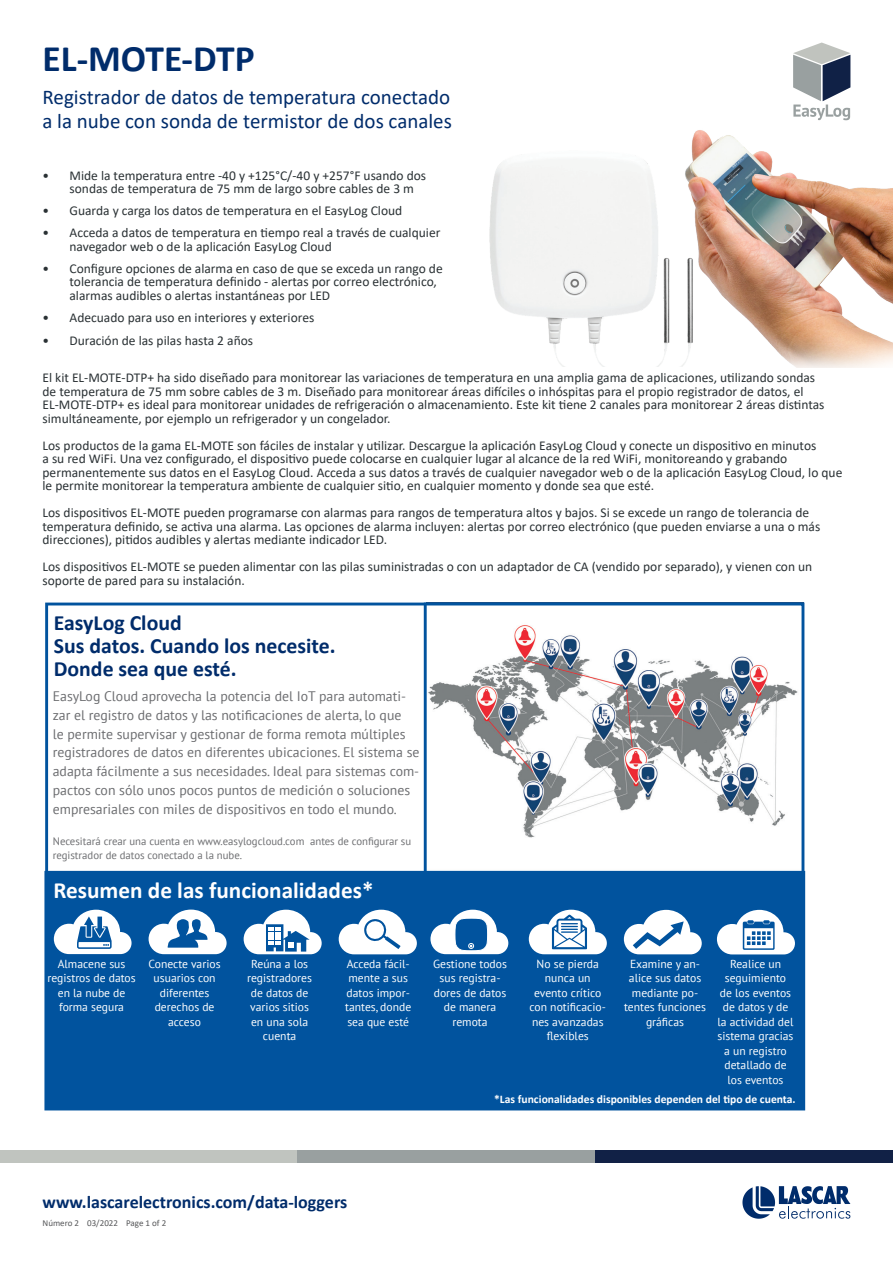
<style>
.page{position:relative;width:893px;height:1263px;background:#fff}
.page>*{position:absolute;margin:0;border:0;box-sizing:border-box;transform-origin:0 0}
.t1{font:700 37.5px "Calibri";color:#002c6b}
.t2{font:700 23.25px "Calibri";color:#fff}
.t3{font:700 21.75px/23.2px "Calibri";color:#002c6b}
.t4{font:21px/24px "Calibri";color:#002c6b}
.t5{font:700 18px "Calibri";color:#002c6b}
.t6{font:13.8px/18.9px "PT Sans";color:#6c6d70}
.t7{font:13.5px/13.5px "Calibri";color:#2a3134}
.t8{font:11.55px/14.5px "PT Sans";color:#fff;text-align:center}
.t9{font:700 11.55px "Calibri";color:#fff}
.t10{font:10.8px/14.5px "PT Sans";color:#6c6d70}
.t11{font:9px "Calibri";color:#57585a}
</style>
<div class="page">
<div style="left:595px;top:1150px;width:298px;height:13px;background:#112146"></div>
<div style="left:0;top:1150px;width:298px;height:13px;background:#c0c4bf"></div>
<div style="left:298px;top:1150px;width:297px;height:13px;background:#99a0a0"></div>
<svg style="left:742px;top:1186px;width:108px;height:33px"></svg>
<svg style="left:793px;top:43px;width:57px;height:77px"></svg>
<img style="left:427px;top:625px;width:373px;height:246px">
<hr style="left:424px;top:603px;width:3px;height:276px;background:#01539e">
<div style="left:44px;top:871px;width:761px;height:239px;background:#01539e"></div>
<svg style="left:717px;top:910px;width:78px;height:44px"></svg>
<svg style="left:624px;top:910px;width:78px;height:44px"></svg>
<svg style="left:529px;top:910px;width:78px;height:44px"></svg>
<svg style="left:430px;top:910px;width:78px;height:45px"></svg>
<svg style="left:339px;top:910px;width:78px;height:44px"></svg>
<svg style="left:244px;top:910px;width:78px;height:44px"></svg>
<svg style="left:149px;top:909px;width:78px;height:45px"></svg>
<svg style="left:54px;top:910px;width:78px;height:44px"></svg>
<img style="left:489px;top:171px;width:7px;height:126px">
<img style="left:496px;top:130px;width:397px;height:238px">
<h1 class="t1" style="left:43px;top:32px;width:214px">EL-MOTE-DTP</h1>
<h3 class="t4" style="left:43px;top:84px;width:411px">Registrador de datos de temperatura conectado a la nube con sonda de termistor de dos canales</h3>
<p class="t7" style="left:70px;top:168px;width:358px;text-indent:-27px">• Mide la temperatura entre -40 y +125°C/-40 y +257°F usando dos sondas de temperatura de 75 mm de largo sobre cables de 3 m</p>
<p class="t7" style="left:43px;top:204px;width:361px">• Guarda y carga los datos de temperatura en el EasyLog Cloud</p>
<p class="t7" style="left:70px;top:226px;width:372px;text-indent:-27px">• Acceda a datos de temperatura en tiempo real a través de cualquier navegador web o de la aplicación EasyLog Cloud</p>
<p class="t7" style="left:70px;top:261px;width:375px;text-indent:-27px">• Configure opciones de alarma en caso de que se exceda un rango de tolerancia de temperatura definido - alertas por correo electrónico, alarmas audibles o alertas instantáneas por LED</p>
<p class="t7" style="left:43px;top:310px;width:273px">• Adecuado para uso en interiores y exteriores</p>
<p class="t7" style="left:43px;top:334px;width:212px">• Duración de las pilas hasta 2 años</p>
<p class="t7" style="left:43px;top:371px;width:783px">El kit EL-MOTE-DTP+ ha sido diseñado para monitorear las variaciones de temperatura en una amplia gama de aplicaciones, utilizando sondas de temperatura de 75 mm sobre cables de 3 m. Diseñado para monitorear áreas difíciles o inhóspitas para el propio registrador de datos, el EL-MOTE-DTP+ es ideal para monitorear unidades de refrigeración o almacenamiento. Este kit tiene 2 canales para monitorear 2 áreas distintas simultáneamente, por ejemplo un refrigerador y un congelador.</p>
<p class="t7" style="left:43px;top:438px;width:801px">Los productos de la gama EL-MOTE son fáciles de instalar y utilizar. Descargue la aplicación EasyLog Cloud y conecte un dispositivo en minutos<br>a su red WiFi. Una vez configurado, el dispositivo puede colocarse en cualquier lugar al alcance de la red WiFi, monitoreando y grabando permanentemente sus datos en el EasyLog Cloud. Acceda a sus datos a través de cualquier navegador web o de la aplicación EasyLog Cloud, lo que le permite monitorear la temperatura ambiente de cualquier sitio, en cualquier momento y donde sea que esté.</p>
<p class="t7" style="left:43px;top:506px;width:779px">Los dispositivos EL-MOTE pueden programarse con alarmas para rangos de temperatura altos y bajos. Si se excede un rango de tolerancia de temperatura definido, se activa una alarma. Las opciones de alarma incluyen: alertas por correo electrónico (que pueden enviarse a una o más direcciones), pitidos audibles y alertas mediante indicador LED.</p>
<p class="t7" style="left:43px;top:560px;width:771px">Los dispositivos EL-MOTE se pueden alimentar con las pilas suministradas o con un adaptador de CA (vendido por separado), y vienen con un soporte de pared para su instalación.</p>
<h3 class="t3" style="left:54px;top:610px;width:283px">EasyLog Cloud<br>Sus datos. Cuando los necesite.<br>Donde sea que esté.</h3>
<p class="t6" style="left:53px;top:686px;width:368px">EasyLog Cloud aprovecha la potencia del IoT para automati&shy;zar el registro de datos y las notificaciones de alerta, lo que<br>le permite supervisar y gestionar de forma remota múltiples registradores de datos en diferentes ubicaciones. El sistema se adapta fácilmente a sus necesidades. Ideal para sistemas com&shy;pactos con sólo unos pocos puntos de medición o soluciones empresariales con miles de dispositivos en todo el mundo.</p>
<p class="t10" style="left:53px;top:833px;width:360px">Necesitará crear una cuenta en www.easylogcloud.com antes de configurar su registrador de datos conectado a la nube.</p>
<h2 class="t2" style="left:53px;top:874px;width:322px">Resumen de las funcionalidades*</h2>
<p class="t8" style="left:47px;top:956px;width:90px">Almacene sus registros de datos en la nube de forma segura</p>
<p class="t8" style="left:149px;top:956px;width:74px">Conecte varios usuarios con diferentes derechos de acceso</p>
<p class="t8" style="left:247px;top:956px;width:66px">Reúna a los registradores de datos de varios sitios en una sola cuenta</p>
<p class="t8" style="left:345px;top:956px;width:68px;text-align:left">Acceda fácil&shy;mente a sus datos impor&shy;tantes, donde sea que esté</p>
<p class="t8" style="left:433px;top:956px;width:75px">Gestione todos sus registra&shy;dores de datos de manera remota</p>
<p class="t8" style="left:530px;top:956px;width:78px">No se pierda nunca un evento crítico con notificacio&shy;nes avanzadas flexibles</p>
<p class="t8" style="left:624px;top:956px;width:83px">Examine y an&shy;alice sus datos mediante po&shy;tentes funciones gráficas</p>
<p class="t8" style="left:718px;top:956px;width:77px">Realice un seguimiento de los eventos de datos y de la actividad del sistema gracias a un registro detallado de los eventos</p>
<h3 class="t5" style="left:43px;top:1190px;width:306px">www.lascarelectronics.com/data-loggers</h3>
<p class="t11" style="left:43px;top:1216px;width:125px">Número 2 03/2022 Page 1 of 2</p>
<p class="t9" style="left:494px;top:1090px;width:303px">*Las funcionalidades disponibles dependen del tipo de cuenta.</p>
</div>
